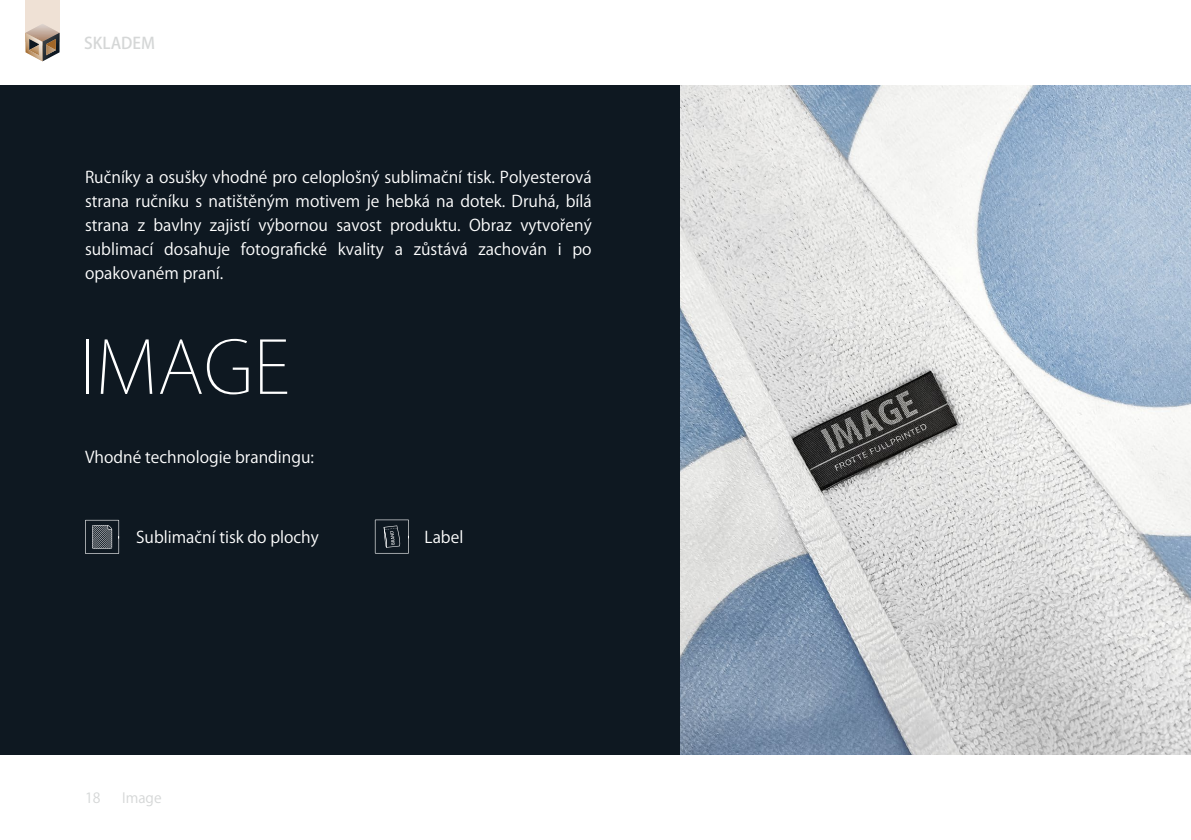
<style>
.page{position:relative;width:1191px;height:840px;background:#fff}
.page>*{position:absolute;margin:0;border:0;box-sizing:border-box;transform-origin:0 0}
.t1{font:200 72px "Koz Go Pr 6 N";color:#fff}
.t2{font:16px/24px "Koz Go Pr 6 N";color:#fff;text-align:justify}
.t3{font:500 16px "Koz Go Pr 6 N";color:#d5d7d7}
.t4{font:14px "Koz Go Pr 6 N";color:#d5d7d7}
</style>
<div class="page">
<div style="left:0;top:85px;width:680px;height:669px;background:#0e1821"></div>
<img style="left:680px;top:85px;width:511px;height:669px">
<svg style="left:375px;top:519px;width:34px;height:34px"></svg>
<svg style="left:85px;top:519px;width:34px;height:34px"></svg>
<div style="left:26px;top:0;width:34px;height:42px;background:#efe1d5"></div>
<svg style="left:26px;top:24px;width:34px;height:37px"></svg>
<p class="t3" style="left:84px;top:34px;width:72px">SKLADEM</p>
<p class="t2" style="left:85px;top:165px;width:508px">Ručníky a osušky vhodné pro celoplošný sublimační tisk. Polyesterová strana ručníku s natištěným motivem je hebká na dotek. Druhá, bílá strana z bavlny zajistí výbornou savost produktu. Obraz vytvořený sublimací dosahuje fotografické kvality a zůstává zachován i po opakovaném praní.</p>
<p class="t1" style="left:79px;top:326px;width:212px">IMAGE</p>
<p class="t2" style="left:85px;top:445px;width:230px">Vhodné technologie brandingu:</p>
<p class="t2" style="left:136px;top:525px;width:184px">Sublimační tisk do plochy</p>
<p class="t2" style="left:424px;top:525px;width:40px">Label</p>
<p class="t4" style="left:85px;top:789px;width:17px">18</p>
<p class="t4" style="left:122px;top:789px;width:41px">Image</p>
</div>
